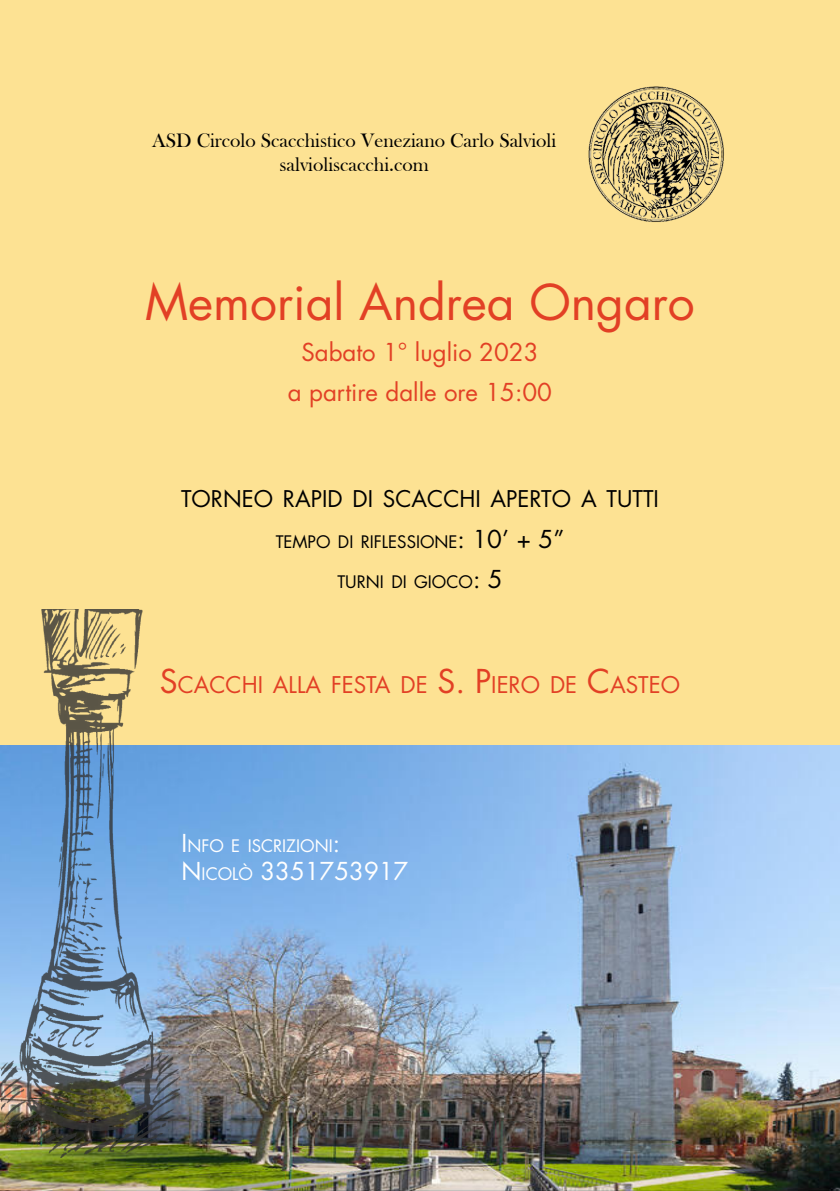
<style>
.page{position:relative;width:840px;height:1191px;background:#fff}
.page>*{position:absolute;margin:0;border:0;box-sizing:border-box;transform-origin:0 0}
.t1{font:48px "Futura Std";color:#e24025}
.t2{font:24px/40.2px "Futura Std";color:#e24025;text-align:center}
.t3{font:24px "Futura Std";color:#fff}
.t4{font:22.4px "Futura Std";color:#e24025}
.t5{font:22.4px "Futura Std";color:#000}
.t6{font:20px/24px "Bask Old Face";color:#000;text-align:center}
.t7{font:16.8px "Futura Std";color:#000}
.t8{font:16.8px "Futura Std";color:#fff}
.s1{font-size:24px}
.s2{font-size:32px}
.s3{font-size:16.8px}
</style>
<div class="page">
<div style="left:0;top:0;width:839px;height:1191px;background:#fde293"></div>
<img style="left:0;top:746px;width:839px;height:444px">
<img style="left:588px;top:86px;width:136px;height:136px">
<img style="left:1px;top:609px;width:179px;height:549px">
<p class="t6" style="left:152px;top:128px;width:405px">ASD Circolo Scacchistico Veneziano Carlo Salvioli salvioliscacchi.com</p>
<h1 class="t1" style="left:145px;top:272px;width:551px">Memorial Andrea Ongaro</h1>
<p class="t2" style="left:288px;top:332px;width:265px">Sabato 1° luglio 2023<br>a partire dalle ore 15:00</p>
<p class="t5" style="left:181px;top:485px;width:479px">TORNEO RAPID DI SCACCHI APERTO A TUTTI</p>
<p class="t7" style="left:275px;top:530px;width:290px">TEMPO DI RIFLESSIONE<span class="s1">: 10’ + 5”</span></p>
<p class="t7" style="left:337px;top:571px;width:167px">TURNI DI GIOCO<span class="s1">: 5</span></p>
<p class="t4" style="left:160px;top:670px;width:521px"><span class="s2">S</span>CACCHI ALLA FESTA DE <span class="s2">S. P</span>IERO DE <span class="s2">C</span>ASTEO</p>
<p class="t8" style="left:181px;top:834px;width:160px"><span class="s1">I</span> NFO E ISCRIZIONI<span class="s1">:</span></p>
<p class="t3" style="left:181px;top:856px;width:228px">N <span class="s3">ICOLÒ</span> 3351753917</p>
</div>
